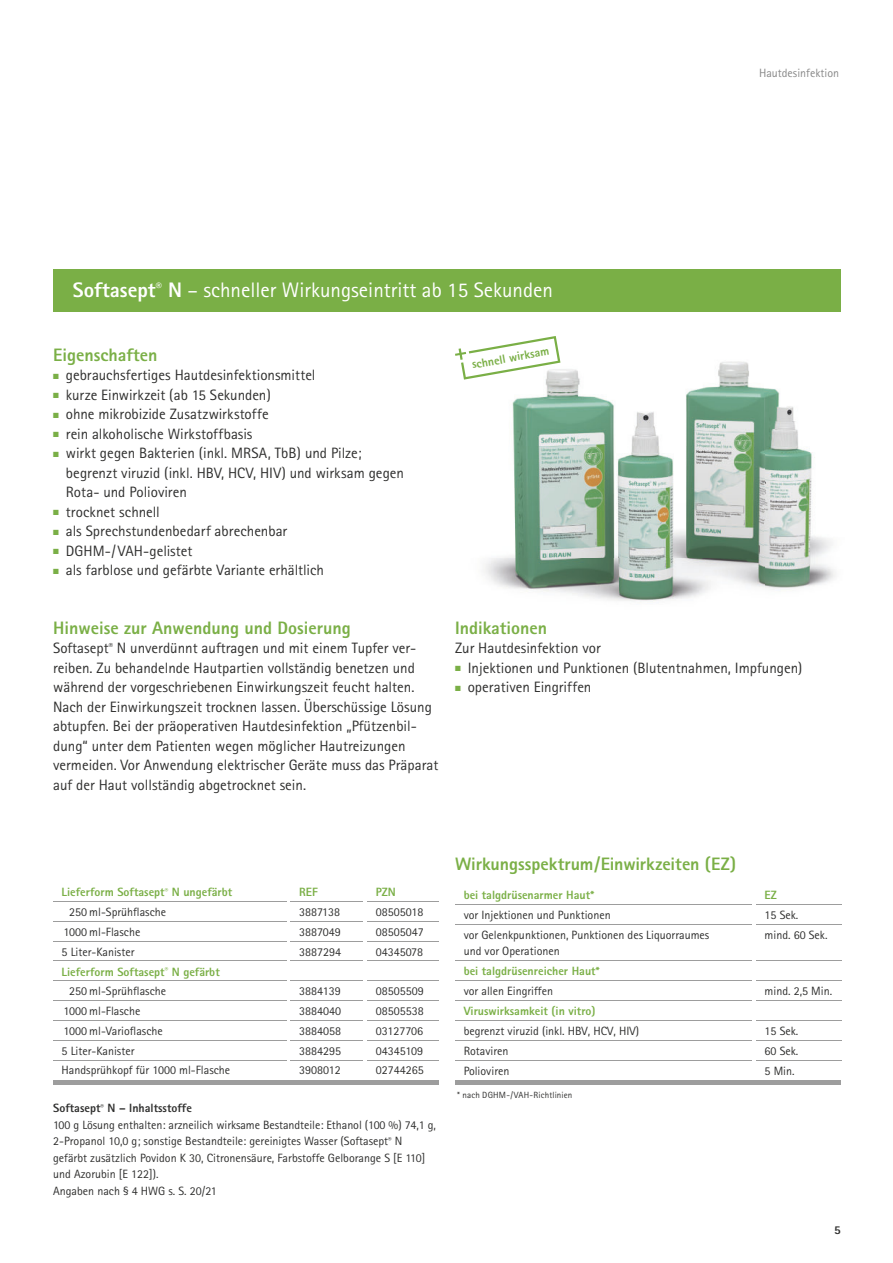
<style>
.page{position:relative;width:893px;height:1263px;background:#fff}
.page>*{position:absolute;margin:0;border:0;box-sizing:border-box;transform-origin:0 0}
.t1{font:21px "AT Rotis Sans Serif";color:#fff}
.t2{font:800 18px "AT Rotis Sans Serif";color:#7aaf46}
.t3{font:15px/19.5px "AT Rotis Sans Serif";color:#2f2f2e}
.t4{font:12px/16.5px "AT Rotis Sans Serif";color:#2f2f2e}
.t5{font:800 12px/19.8px "AT Rotis Sans Serif";color:#7aaf46}
.t6{font:12px "AT Rotis Sans Serif";color:#888}
.t7{font:800 12px "AT Rotis Sans Serif";color:#2f2f2e}
.t8{font:9px "AT Rotis Sans Serif";letter-spacing:.015em;color:#2f2f2e}
.s1{font-weight:800}
.s2{font-weight:400;color:#2f2f2e}
</style>
<div class="page">
<img style="left:484px;top:360px;width:352px;height:242px">
<div style="left:53px;top:269px;width:788px;height:42px;background:#7aaf46"></div>
<svg style="left:455px;top:336px;width:105px;height:44px"></svg>
<hr style="left:53px;top:901px;width:233px;height:1px;background:#9d9d9d">
<hr style="left:291px;top:901px;width:72px;height:1px;background:#9d9d9d">
<hr style="left:367px;top:901px;width:72px;height:1px;background:#9d9d9d">
<hr style="left:53px;top:921px;width:233px;height:1px;background:#9d9d9d">
<hr style="left:291px;top:921px;width:72px;height:1px;background:#9d9d9d">
<hr style="left:367px;top:921px;width:72px;height:1px;background:#9d9d9d">
<hr style="left:53px;top:941px;width:233px;height:1px;background:#9d9d9d">
<hr style="left:291px;top:941px;width:72px;height:1px;background:#9d9d9d">
<hr style="left:367px;top:941px;width:72px;height:1px;background:#9d9d9d">
<hr style="left:53px;top:960px;width:233px;height:1px;background:#9d9d9d">
<hr style="left:291px;top:960px;width:72px;height:1px;background:#9d9d9d">
<hr style="left:367px;top:960px;width:72px;height:1px;background:#9d9d9d">
<hr style="left:53px;top:980px;width:233px;height:1px;background:#9d9d9d">
<hr style="left:291px;top:980px;width:72px;height:1px;background:#9d9d9d">
<hr style="left:367px;top:980px;width:72px;height:1px;background:#9d9d9d">
<hr style="left:53px;top:1000px;width:233px;height:1px;background:#9d9d9d">
<hr style="left:291px;top:1000px;width:72px;height:1px;background:#9d9d9d">
<hr style="left:367px;top:1000px;width:72px;height:1px;background:#9d9d9d">
<hr style="left:53px;top:1020px;width:233px;height:1px;background:#9d9d9d">
<hr style="left:291px;top:1020px;width:72px;height:1px;background:#9d9d9d">
<hr style="left:367px;top:1020px;width:72px;height:1px;background:#9d9d9d">
<hr style="left:53px;top:1040px;width:233px;height:1px;background:#9d9d9d">
<hr style="left:291px;top:1040px;width:72px;height:1px;background:#9d9d9d">
<hr style="left:367px;top:1040px;width:72px;height:1px;background:#9d9d9d">
<hr style="left:53px;top:1060px;width:233px;height:1px;background:#9d9d9d">
<hr style="left:291px;top:1060px;width:72px;height:1px;background:#9d9d9d">
<hr style="left:367px;top:1060px;width:72px;height:1px;background:#9d9d9d">
<hr style="left:53px;top:1080px;width:386px;height:4px;background:#9d9d9d">
<hr style="left:455px;top:904px;width:296px;height:1px;background:#9d9d9d">
<hr style="left:756px;top:904px;width:85px;height:1px;background:#9d9d9d">
<hr style="left:455px;top:924px;width:296px;height:1px;background:#9d9d9d">
<hr style="left:756px;top:924px;width:85px;height:1px;background:#9d9d9d">
<hr style="left:455px;top:980px;width:296px;height:1px;background:#9d9d9d">
<hr style="left:756px;top:980px;width:85px;height:1px;background:#9d9d9d">
<hr style="left:455px;top:1020px;width:296px;height:1px;background:#9d9d9d">
<hr style="left:756px;top:1020px;width:85px;height:1px;background:#9d9d9d">
<hr style="left:455px;top:1040px;width:296px;height:1px;background:#9d9d9d">
<hr style="left:756px;top:1040px;width:85px;height:1px;background:#9d9d9d">
<hr style="left:455px;top:1060px;width:296px;height:1px;background:#9d9d9d">
<hr style="left:756px;top:1060px;width:85px;height:1px;background:#9d9d9d">
<hr style="left:455px;top:1080px;width:386px;height:4px;background:#9d9d9d">
<hr style="left:455px;top:960px;width:296px;height:1px;background:#9d9d9d">
<hr style="left:455px;top:1000px;width:296px;height:1px;background:#9d9d9d">
<hr style="left:756px;top:960px;width:85px;height:1px;background:#9d9d9d">
<hr style="left:756px;top:1000px;width:85px;height:1px;background:#9d9d9d">
<h1 class="t1" style="left:73px;top:282px;width:481px"><span class="s1">Softasept</span><sup>®</sup> <span class="s1">N</span> – schneller Wirkungseintritt ab 15 Sekunden</h1>
<p class="t2" style="left:53px;top:348px;width:106px">Eigenschaften</p>
<p class="t3" style="left:66px;top:367px;width:340px">gebrauchsfertiges Hautdesinfektionsmittel<br>kurze Einwirkzeit (ab 15 Sekunden)<br>ohne mikrobizide Zusatzwirkstoffe<br>rein alkoholische Wirkstoffbasis<br>wirkt gegen Bakterien (inkl. MRSA, TbB) und Pilze; begrenzt viruzid (inkl. HBV, HCV, HIV) und wirksam gegen Rota- und Polioviren<br>trocknet schnell<br>als Sprechstundenbedarf abrechenbar<br>DGHM-/ VAH-gelistet<br>als farblose und gefärbte Variante erhältlich</p>
<p class="t5" style="left:471px;top:356px;width:80px;rotate:-10deg">schnell wirksam</p>
<p class="t6" style="left:759px;top:69px;width:82px">Hautdesinfektion</p>
<p class="t2" style="left:53px;top:621px;width:299px">Hinweise zur Anwendung und Dosierung</p>
<p class="t3" style="left:53px;top:640px;width:387px">Softasept<sup>®</sup> N unverdünnt auftragen und mit einem Tupfer ver&shy;reiben. Zu behandelnde Hautpartien vollständig benetzen und während der vorgeschriebenen Einwirkungszeit feucht halten.<br>Nach der Einwirkungszeit trocknen lassen. Überschüssige Lösung abtupfen. Bei der präoperativen Hautdesinfektion „Pfützenbil&shy;dung“ unter dem Patienten wegen möglicher Hautreizungen vermeiden. Vor Anwendung elektrischer Geräte muss das Präparat auf der Haut vollständig abgetrocknet sein.</p>
<p class="t2" style="left:455px;top:621px;width:94px">Indikationen</p>
<p class="t3" style="left:468px;top:640px;width:336px;text-indent:-13px">Zur Hautdesinfektion vor<br>Injektionen und Punktionen (Blutentnahmen, Impfungen) operativen Eingriffen</p>
<p class="t5" style="left:62px;top:883px;width:172px">Lieferform Softasept<sup>®</sup> N ungefärbt</p>
<p class="t5" style="left:299px;top:883px;width:20px">REF</p>
<p class="t5" style="left:376px;top:883px;width:22px">PZN</p>
<p class="t4" style="left:69px;top:905px;width:98px">250 ml-Sprühflasche</p>
<p class="t4" style="left:299px;top:905px;width:43px">3887138</p>
<p class="t4" style="left:376px;top:905px;width:49px">08505018</p>
<p class="t4" style="left:64px;top:925px;width:78px">1000 ml-Flasche</p>
<p class="t4" style="left:299px;top:925px;width:43px">3887049</p>
<p class="t4" style="left:376px;top:925px;width:49px">08505047</p>
<p class="t4" style="left:62px;top:944px;width:74px">5 Liter-Kanister</p>
<p class="t4" style="left:299px;top:944px;width:43px">3887294</p>
<p class="t4" style="left:376px;top:944px;width:49px">04345078</p>
<p class="t5" style="left:69px;top:963px;width:152px;text-indent:-8px">Lieferform Softasept<sup>®</sup> N gefärbt<br><span class="s2">250 ml-Sprühflasche</span></p>
<p class="t4" style="left:299px;top:984px;width:43px">3884139</p>
<p class="t4" style="left:376px;top:984px;width:49px">08505509</p>
<p class="t4" style="left:64px;top:1004px;width:78px">1000 ml-Flasche</p>
<p class="t4" style="left:299px;top:1004px;width:43px">3884040</p>
<p class="t4" style="left:376px;top:1004px;width:49px">08505538</p>
<p class="t4" style="left:64px;top:1024px;width:101px">1000 ml-Varioflasche</p>
<p class="t4" style="left:299px;top:1024px;width:43px">3884058</p>
<p class="t4" style="left:376px;top:1024px;width:49px">03127706</p>
<p class="t4" style="left:62px;top:1043px;width:74px">5 Liter-Kanister</p>
<p class="t4" style="left:299px;top:1043px;width:43px">3884295</p>
<p class="t4" style="left:376px;top:1043px;width:49px">04345109</p>
<p class="t4" style="left:62px;top:1063px;width:170px">Handsprühkopf für 1000 ml-Flasche</p>
<p class="t4" style="left:299px;top:1063px;width:43px">3908012</p>
<p class="t4" style="left:376px;top:1063px;width:49px">02744265</p>
<p class="t4" style="left:53px;top:1101px;width:384px"><span class="s1">Softasept</span><sup>®</sup> <span class="s1">N – Inhaltsstoffe<br></span>100 g Lösung enthalten: arzneilich wirksame Bestandteile: Ethanol (100 %) 74,1 g, 2-Propanol 10,0 g; sonstige Bestandteile: gereinigtes Wasser (Softasept<sup>®</sup> N gefärbt zusätzlich Povidon K 30, Citronensäure, Farbstoffe Gelborange S [E 110] und Azorubin [E 122]).<br>Angaben nach § 4 HWG s. S. 20/21</p>
<p class="t2" style="left:455px;top:857px;width:283px">Wirkungsspektrum/Einwirkzeiten (EZ)</p>
<p class="t5" style="left:464px;top:886px;width:132px">bei talgdrüsenarmer Haut*</p>
<p class="t5" style="left:764px;top:886px;width:14px">EZ</p>
<p class="t4" style="left:464px;top:908px;width:149px">vor Injektionen und Punktionen</p>
<p class="t4" style="left:764px;top:908px;width:35px">15 Sek.</p>
<p class="t4" style="left:464px;top:927px;width:247px">vor Gelenkpunktionen, Punktionen des Liquorraumes und vor Operationen</p>
<p class="t4" style="left:764px;top:927px;width:64px">mind. 60 Sek.</p>
<p class="t5" style="left:464px;top:962px;width:137px">bei talgdrüsenreicher Haut*</p>
<p class="t4" style="left:464px;top:984px;width:91px">vor allen Eingriffen</p>
<p class="t4" style="left:764px;top:984px;width:69px">mind. 2,5 Min.</p>
<p class="t5" style="left:464px;top:1002px;width:133px">Viruswirksamkeit (in vitro)</p>
<p class="t4" style="left:464px;top:1023px;width:177px">begrenzt viruzid (inkl. HBV, HCV, HIV)</p>
<p class="t4" style="left:764px;top:1023px;width:35px">15 Sek.</p>
<p class="t4" style="left:464px;top:1043px;width:46px">Rotaviren</p>
<p class="t4" style="left:764px;top:1043px;width:35px">60 Sek.</p>
<p class="t4" style="left:464px;top:1063px;width:47px">Polioviren</p>
<p class="t4" style="left:764px;top:1063px;width:31px">5 Min.</p>
<p class="t8" style="left:457px;top:1091px;width:117px">* nach DGHM-/VAH-Richtlinien</p>
<p class="t7" style="left:834px;top:1225px;width:8px">5</p>
</div>
